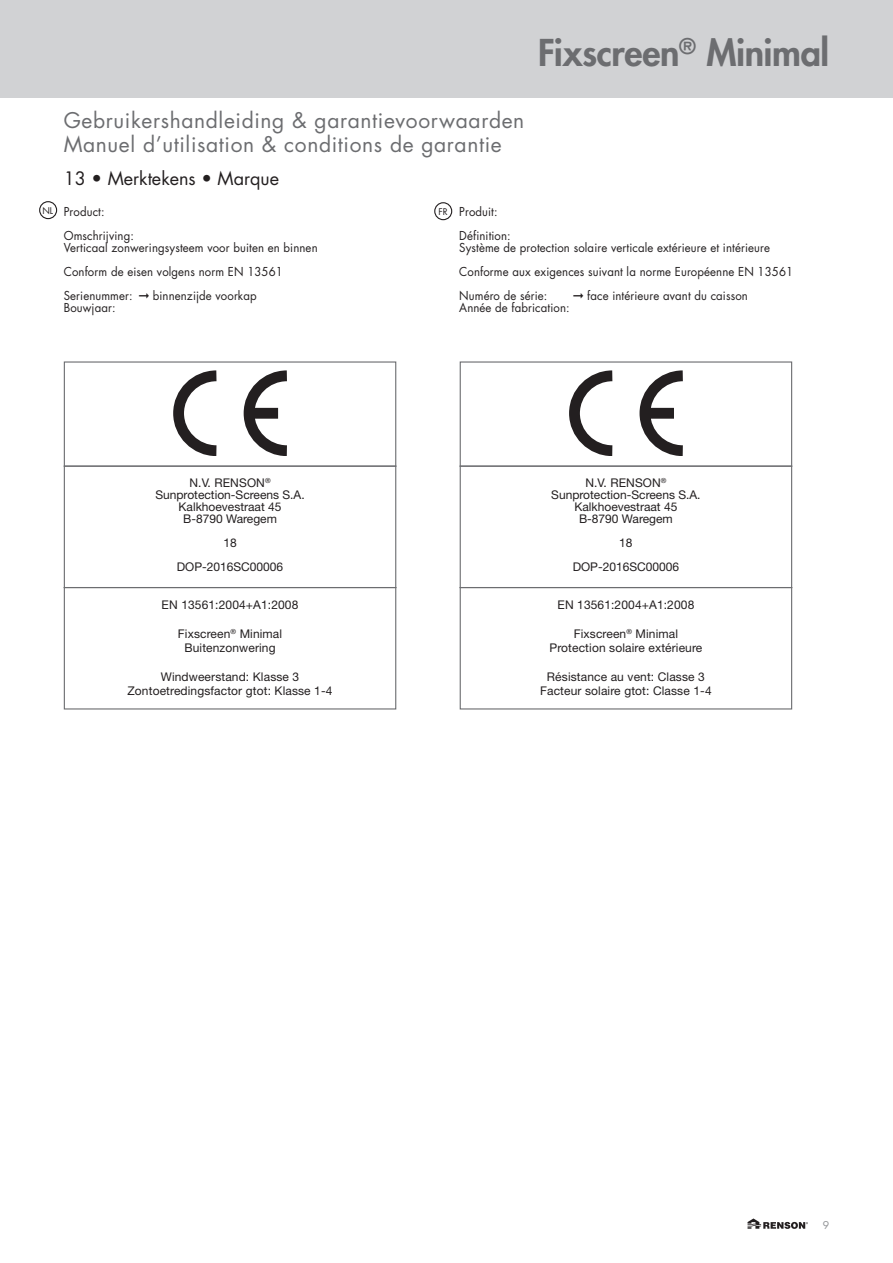
<style>
.page{position:relative;width:893px;height:1263px;background:#fff}
.page>*{position:absolute;margin:0;border:0;box-sizing:border-box;transform-origin:0 0}
.t1{font:800 36px "Futura Std";letter-spacing:-.01em;color:#6c6d70}
.T1{font:21px "Futura Std";letter-spacing:.03em;color:#6c6d70}
.T2{font:18px "Futura Std";color:#231f20}
.t2{font:12px "Helvetica Neue LT Std";letter-spacing:.01em;color:#231f20}
.body{font:12px/12px "Futura Std";letter-spacing:.01em;color:#231f20;scale:.95 1}
.t3{font:10.5px "Futura Std";color:#939598}
.t4{font:9px "Futura Std";color:#231f20}
</style>
<div class="page">
<div style="left:0;top:0;width:893px;height:98px;background:#d1d2d4"></div>
<svg style="left:747px;top:1218px;width:61px;height:11px"></svg>
<div style="left:39px;top:201px;width:18px;height:18px;border:1px solid #231f20;border-radius:50%"></div>
<div style="left:434px;top:202px;width:18px;height:18px;border:1px solid #231f20;border-radius:50%"></div>
<svg style="left:173px;top:370px;width:114px;height:86px"></svg>
<div style="left:64px;top:361px;width:332px;height:348px;border:1px solid #6c6d70"></div>
<hr style="left:64px;top:466px;width:332px;height:1px;background:#6c6d70">
<hr style="left:64px;top:587px;width:332px;height:1px;background:#6c6d70">
<svg style="left:569px;top:370px;width:114px;height:86px"></svg>
<div style="left:460px;top:361px;width:332px;height:348px;border:1px solid #6c6d70"></div>
<hr style="left:460px;top:466px;width:332px;height:1px;background:#6c6d70">
<hr style="left:460px;top:587px;width:332px;height:1px;background:#6c6d70">
<h1 class="t1" style="left:538px;top:30px;width:292px">Fixscreen<sup>®</sup> Minimal</h1>
<p class="T1" style="left:64px;top:107px;width:462px">Gebruikershandleiding &amp; garantievoorwaarden</p>
<p class="T1" style="left:64px;top:131px;width:440px">Manuel d’utilisation &amp; conditions de garantie</p>
<p class="T2" style="left:64px;top:167px;width:217px">13 • Merktekens • Marque</p>
<p class="body" style="left:64px;top:206px;width:44px">Product:</p>
<p class="body" style="left:64px;top:230px;width:269px">Omschrijving:<br>Verticaal zonweringsysteem voor buiten en binnen</p>
<p class="body" style="left:64px;top:266px;width:232px">Conform de eisen volgens norm EN 13561</p>
<p class="body" style="left:64px;top:290px;width:205px">Serienummer: ➞ binnenzijde voorkap</p>
<p class="body" style="left:64px;top:302px;width:56px">Bouwjaar:</p>
<p class="t4" style="left:42px;top:205px;width:12px">NL</p>
<p class="t4" style="left:439px;top:206px;width:10px">FR</p>
<p class="body" style="left:459px;top:206px;width:42px">Produit:</p>
<p class="body" style="left:459px;top:230px;width:329px">Définition:<br>Système de protection solaire verticale extérieure et intérieure</p>
<p class="body" style="left:459px;top:266px;width:353px">Conforme aux exigences suivant la norme Européenne EN 13561</p>
<p class="body" style="left:459px;top:290px;width:94px">Numéro de série:</p>
<p class="body" style="left:573px;top:290px;width:185px">➞ face intérieure avant du caisson</p>
<p class="body" style="left:459px;top:302px;width:118px">Année de fabrication:</p>
<p class="t2" style="left:189px;top:476px;width:83px">N.V. RENSON<sup>®</sup></p>
<p class="t2" style="left:155px;top:488px;width:151px">Sunprotection-Screens S.A.</p>
<p class="t2" style="left:179px;top:500px;width:104px">Kalkhoevestraat 45</p>
<p class="t2" style="left:183px;top:512px;width:95px">B-8790 Waregem</p>
<p class="t2" style="left:223px;top:536px;width:15px">18</p>
<p class="t2" style="left:177px;top:560px;width:108px">DOP-2016SC00006</p>
<p class="t2" style="left:162px;top:597px;width:138px">EN 13561:2004+A1:2008</p>
<p class="t2" style="left:178px;top:626px;width:106px">Fixscreen<sup>®</sup> Minimal</p>
<p class="t2" style="left:184px;top:641px;width:93px">Buitenzonwering</p>
<p class="t2" style="left:161px;top:669px;width:140px">Windweerstand: Klasse 3</p>
<p class="t2" style="left:128px;top:684px;width:207px">Zontoetredingsfactor gtot: Klasse 1-4</p>
<p class="t2" style="left:585px;top:476px;width:83px">N.V. RENSON<sup>®</sup></p>
<p class="t2" style="left:551px;top:488px;width:151px">Sunprotection-Screens S.A.</p>
<p class="t2" style="left:574px;top:500px;width:104px">Kalkhoevestraat 45</p>
<p class="t2" style="left:579px;top:512px;width:95px">B-8790 Waregem</p>
<p class="t2" style="left:619px;top:536px;width:15px">18</p>
<p class="t2" style="left:573px;top:560px;width:108px">DOP-2016SC00006</p>
<p class="t2" style="left:557px;top:597px;width:138px">EN 13561:2004+A1:2008</p>
<p class="t2" style="left:574px;top:626px;width:106px">Fixscreen<sup>®</sup> Minimal</p>
<p class="t2" style="left:549px;top:641px;width:154px">Protection solaire extérieure</p>
<p class="t2" style="left:547px;top:669px;width:159px">Résistance au vent: Classe 3</p>
<p class="t2" style="left:540px;top:684px;width:173px">Facteur solaire gtot: Classe 1-4</p>
<p class="t3" style="left:823px;top:1218px;width:8px">9</p>
</div>
